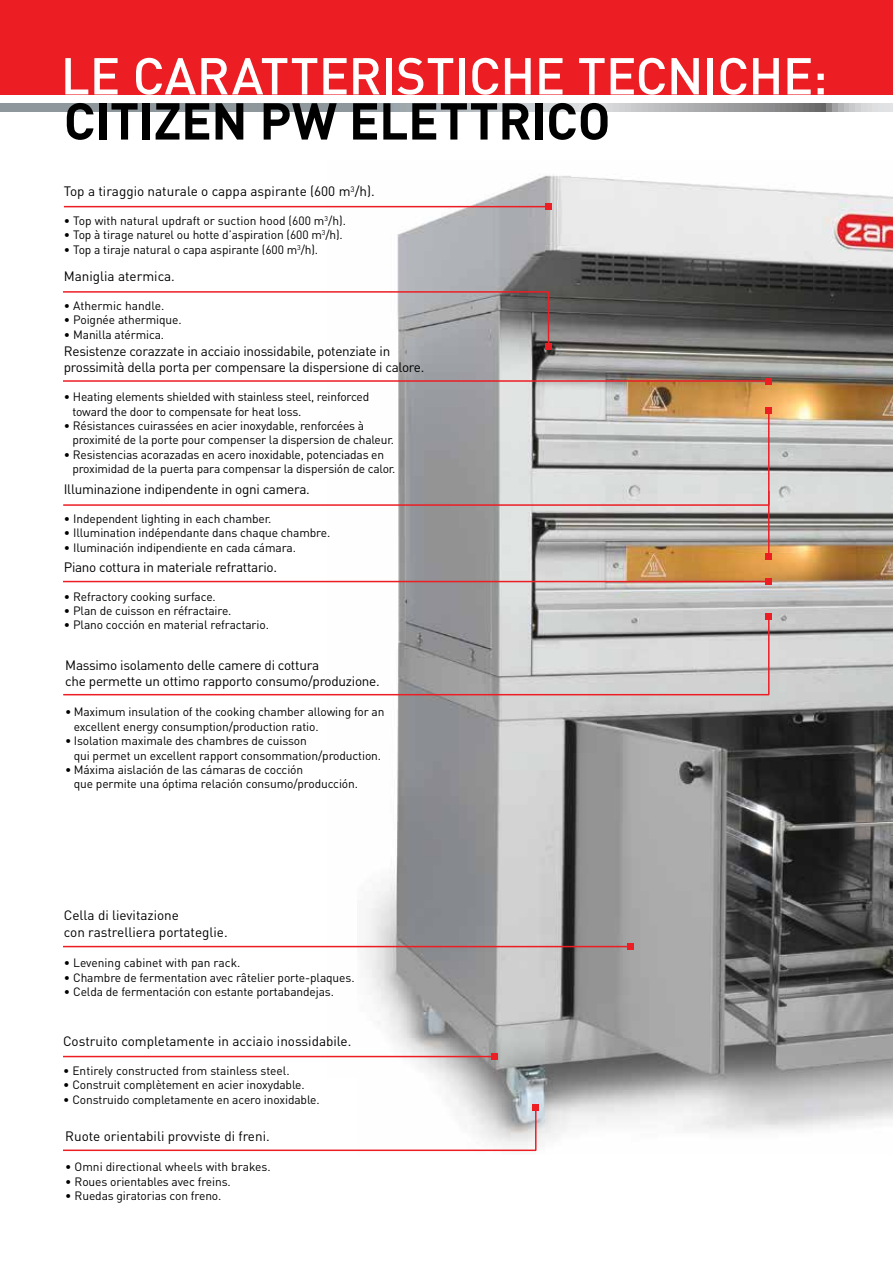
<style>
.page{position:relative;width:893px;height:1263px;background:#fff}
.page>*{position:absolute;margin:0;border:0;box-sizing:border-box;transform-origin:0 0}
.t1{font:500 51px "DIN";letter-spacing:-.01em;color:#fff}
.t2{font:700 51px "DIN";letter-spacing:-.01em;color:#000}
.t3{font:13.5px/16.2px "DIN";letter-spacing:-.02em;color:#000}
.t4{font:13.5px/16.2px "DIN";color:#000}
.t5{font:12px/14.4px "DIN";letter-spacing:-.01em;color:#000}
</style>
<div class="page">
<div style="left:0;top:0;width:893px;height:95px;background:#ed1d24"></div>
<img style="left:357px;top:175px;width:536px;height:967px">
<hr style="left:64px;top:946px;width:567px;height:1px;background:#ed1d24">
<svg style="left:628px;top:943px;width:6px;height:6px"></svg>
<svg style="left:63px;top:1104px;width:476px;height:48px"></svg>
<hr style="left:64px;top:1056px;width:430px;height:1px;background:#ed1d24">
<svg style="left:491px;top:1053px;width:6px;height:6px"></svg>
<hr style="left:65px;top:206px;width:484px;height:1px;background:#ed1d24">
<svg style="left:546px;top:204px;width:6px;height:6px"></svg>
<svg style="left:63px;top:290px;width:489px;height:60px"></svg>
<hr style="left:64px;top:380px;width:705px;height:2px;background:#ed1d24">
<svg style="left:766px;top:378px;width:6px;height:6px"></svg>
<hr style="left:64px;top:581px;width:705px;height:1px;background:#ed1d24">
<svg style="left:766px;top:578px;width:6px;height:6px"></svg>
<svg style="left:63px;top:409px;width:707px;height:97px"></svg>
<svg style="left:766px;top:407px;width:6px;height:6px"></svg>
<svg style="left:63px;top:615px;width:707px;height:81px"></svg>
<svg style="left:766px;top:614px;width:6px;height:6px"></svg>
<svg style="left:0;top:103px;width:893px;height:9px;background:#a3a8ac"></svg>
<hr style="left:768px;top:491px;width:1px;height:65px;background:#ed1d24">
<svg style="left:766px;top:553px;width:6px;height:6px"></svg>
<h1 class="t1" style="left:61px;top:43px;width:769px">LE CARATTERISTICHE TECNICHE:</h1>
<h1 class="t2" style="left:64px;top:88px;width:548px">CITIZEN PW ELETTRICO</h1>
<p class="t4" style="left:64px;top:183px;width:312px">Top a tiraggio naturale o cappa aspirante (600 m<sup>3</sup>/h).</p>
<p class="t5" style="left:64px;top:213px;width:284px">• Top with natural updraft or suction hood (600 m<sup>3</sup>/h).</p>
<p class="t5" style="left:64px;top:228px;width:281px">• Top à tirage naturel ou hotte d’aspiration (600 m<sup>3</sup>/h).</p>
<p class="t5" style="left:64px;top:242px;width:256px">• Top a tiraje natural o capa aspirante (600 m<sup>3</sup>/h).</p>
<p class="t4" style="left:64px;top:268px;width:113px">Maniglia atermica.</p>
<p class="t5" style="left:64px;top:298px;width:102px">• Athermic handle.</p>
<p class="t5" style="left:64px;top:313px;width:119px">• Poignée athermique.</p>
<p class="t5" style="left:64px;top:327px;width:102px">• Manilla atérmica.</p>
<p class="t3" style="left:64px;top:343px;width:362px">Resistenze corazzate in acciaio inossidabile, potenziate in prossimità della porta per compensare la dispersione di calore.</p>
<p class="t5" style="left:72px;top:389px;width:298px;text-indent:-9px">• Heating elements shielded with stainless steel, reinforced toward the door to compensate for heat loss.</p>
<p class="t5" style="left:72px;top:418px;width:323px;text-indent:-9px">• Résistances cuirassées en acier inoxydable, renforcées à proximité de la porte pour compenser la dispersion de chaleur.</p>
<p class="t5" style="left:72px;top:447px;width:325px;text-indent:-9px">• Resistencias acorazadas en acero inoxidable, potenciadas en proximidad de la puerta para compensar la dispersión de calor.</p>
<p class="t3" style="left:64px;top:481px;width:248px">Illuminazione indipendente in ogni camera.</p>
<p class="t5" style="left:64px;top:511px;width:209px">• Independent lighting in each chamber.</p>
<p class="t5" style="left:64px;top:526px;width:268px">• Illumination indépendante dans chaque chambre.</p>
<p class="t5" style="left:64px;top:540px;width:234px">• Iluminación indipendiente en cada cámara.</p>
<p class="t3" style="left:64px;top:559px;width:215px">Piano cottura in materiale refrattario.</p>
<p class="t5" style="left:64px;top:589px;width:154px">• Refractory cooking surface.</p>
<p class="t5" style="left:64px;top:603px;width:169px">• Plan de cuisson en réfractaire.</p>
<p class="t5" style="left:64px;top:618px;width:207px">• Plano cocción en material refractario.</p>
<p class="t3" style="left:65px;top:656px;width:316px">Massimo isolamento delle camere di cottura<br>che permette un ottimo rapporto consumo/produzione.</p>
<p class="t5" style="left:74px;top:705px;width:312px;text-indent:-9px">• Maximum insulation of the cooking chamber allowing for an excellent energy consumption/production ratio.</p>
<p class="t5" style="left:74px;top:733px;width:309px;text-indent:-9px">• Isolation maximale des chambres de cuisson<br>qui permet un excellent rapport consommation/production.</p>
<p class="t5" style="left:74px;top:762px;width:286px;text-indent:-9px">• Máxima aislación de las cámaras de cocción<br>que permite una óptima relación consumo/producción.</p>
<p class="t4" style="left:64px;top:907px;width:165px">Cella di lievitazione<br>con rastrelliera portateglie.</p>
<p class="t5" style="left:64px;top:955px;width:178px">• Levening cabinet with pan rack.</p>
<p class="t5" style="left:64px;top:970px;width:292px">• Chambre de fermentation avec râtelier porte-plaques.</p>
<p class="t5" style="left:64px;top:984px;width:272px">• Celda de fermentación con estante portabandejas.</p>
<p class="t4" style="left:63px;top:1033px;width:290px">Costruito completamente in acciaio inossidabile.</p>
<p class="t5" style="left:63px;top:1063px;width:228px">• Entirely constructed from stainless steel.</p>
<p class="t5" style="left:63px;top:1077px;width:243px">• Construit complètement en acier inoxydable.</p>
<p class="t5" style="left:63px;top:1092px;width:258px">• Construido completamente en acero inoxidable.</p>
<p class="t4" style="left:65px;top:1127px;width:206px">Ruote orientabili provviste di freni.</p>
<p class="t5" style="left:65px;top:1159px;width:207px">• Omni directional wheels with brakes.</p>
<p class="t5" style="left:65px;top:1174px;width:167px">• Roues orientables avec freins.</p>
<p class="t5" style="left:65px;top:1188px;width:158px">• Ruedas giratorias con freno.</p>
</div>
